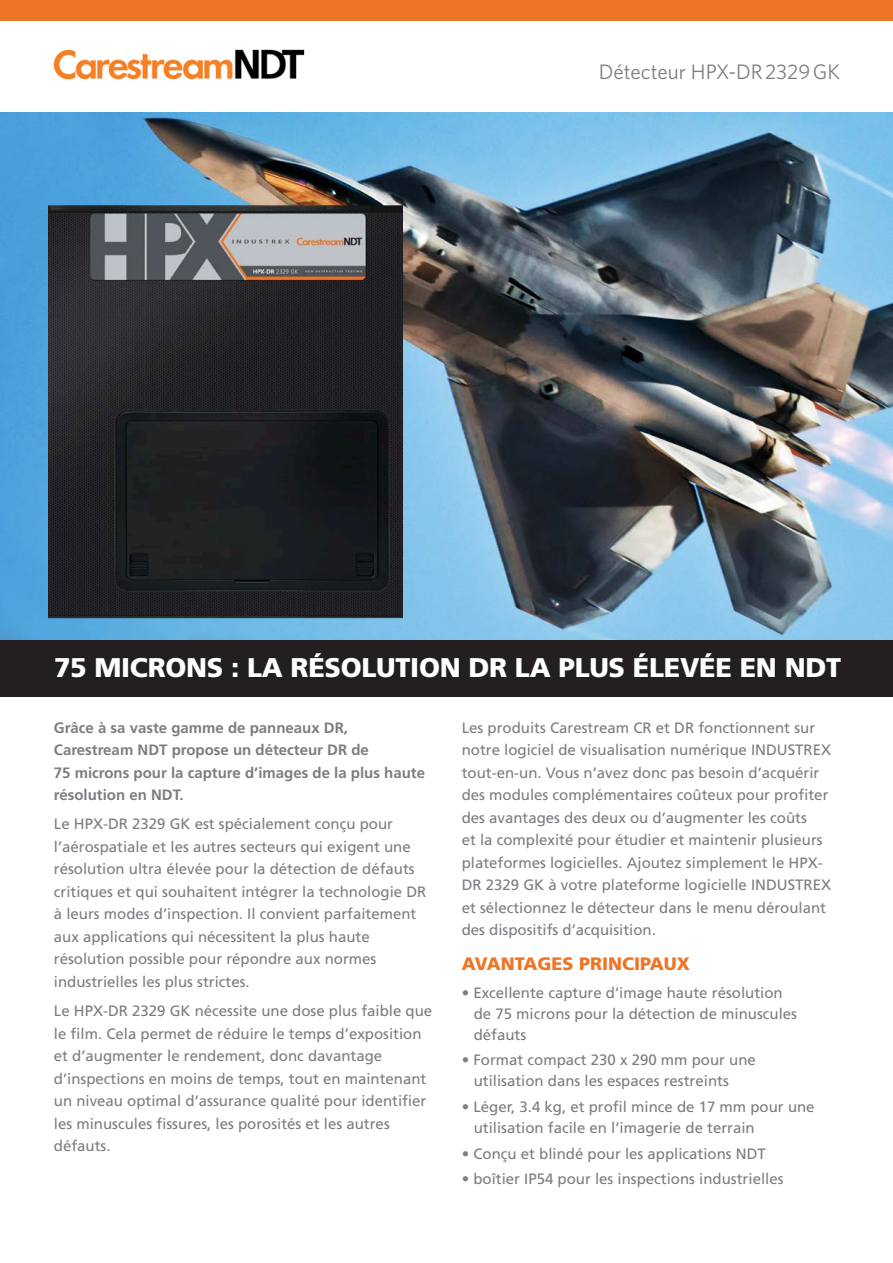
<style>
.page{position:relative;width:893px;height:1263px;background:#fff}
.page>*{position:absolute;margin:0;border:0;box-sizing:border-box;transform-origin:0 0}
.t1{font:900 27px "Frutiger LT Std";letter-spacing:-.01em;color:#fff}
.t2{font:21px "Whitney K";color:#7b7d82}
.t3{font:900 18px "Frutiger LT Std";color:#ee7525}
.t4{font:15px/22.5px "Frutiger LT Std";color:#7b7d82}
.t5{font:700 15px/22.5px "Frutiger LT Std";color:#7b7d82}
</style>
<div class="page">
<img style="left:0;top:112px;width:893px;height:528px">
<div style="left:0;top:0;width:893px;height:20px;background:#ee7525"></div>
<img style="left:53px;top:49px;width:252px;height:31px">
<div style="left:0;top:640px;width:893px;height:56px;background:#231f20"></div>
<img style="left:48px;top:200px;width:355px;height:428px">
<h2 class="t2" style="left:599px;top:59px;width:243px">Détecteur HPX-DR 2329 GK</h2>
<h1 class="t1" style="left:54px;top:651px;width:789px">75 MICRONS : LA RÉSOLUTION DR LA PLUS ÉLEVÉE EN NDT</h1>
<p class="t5" style="left:54px;top:716px;width:373px">Grâce à sa vaste gamme de panneaux DR, Carestream NDT propose un détecteur DR de<br>75 microns pour la capture d’images de la plus haute résolution en NDT.</p>
<p class="t4" style="left:54px;top:813px;width:374px">Le HPX-DR 2329 GK est spécialement conçu pour l’aérospatiale et les autres secteurs qui exigent une résolution ultra élevée pour la détection de défauts critiques et qui souhaitent intégrer la technologie DR à leurs modes d’inspection. Il convient parfaitement aux applications qui nécessitent la plus haute résolution possible pour répondre aux normes industrielles les plus strictes.</p>
<p class="t4" style="left:54px;top:1000px;width:380px">Le HPX-DR 2329 GK nécessite une dose plus faible que le film. Cela permet de réduire le temps d’exposition et d’augmenter le rendement, donc davantage d’inspections en moins de temps, tout en maintenant un niveau optimal d’assurance qualité pour identifier les minuscules fissures, les porosités et les autres défauts.</p>
<p class="t4" style="left:462px;top:716px;width:371px">Les produits Carestream CR et DR fonctionnent sur notre logiciel de visualisation numérique INDUSTREX tout-en-un. Vous n’avez donc pas besoin d’acquérir des modules complémentaires coûteux pour profiter des avantages des deux ou d’augmenter les coûts<br>et la complexité pour étudier et maintenir plusieurs plateformes logicielles. Ajoutez simplement le HPX-DR 2329 GK à votre plateforme logicielle INDUSTREX et sélectionnez le détecteur dans le menu déroulant des dispositifs d’acquisition.</p>
<p class="t3" style="left:462px;top:953px;width:230px">AVANTAGES PRINCIPAUX</p>
<p class="t4" style="left:474px;top:982px;width:325px;line-height:21px;text-indent:-12px">• Excellente capture d’image haute résolution de 75 microns pour la détection de minuscules défauts</p>
<p class="t4" style="left:474px;top:1050px;width:284px;line-height:21px;text-indent:-12px">• Format compact 230 x 290 mm pour une utilisation dans les espaces restreints</p>
<p class="t4" style="left:474px;top:1096px;width:342px;line-height:21px;text-indent:-12px">• Léger, 3.4 kg, et profil mince de 17 mm pour une utilisation facile en l’imagerie de terrain</p>
<p class="t4" style="left:462px;top:1142px;width:306px">• Conçu et blindé pour les applications NDT</p>
<p class="t4" style="left:462px;top:1168px;width:323px">• boîtier IP54 pour les inspections industrielles</p>
</div>
